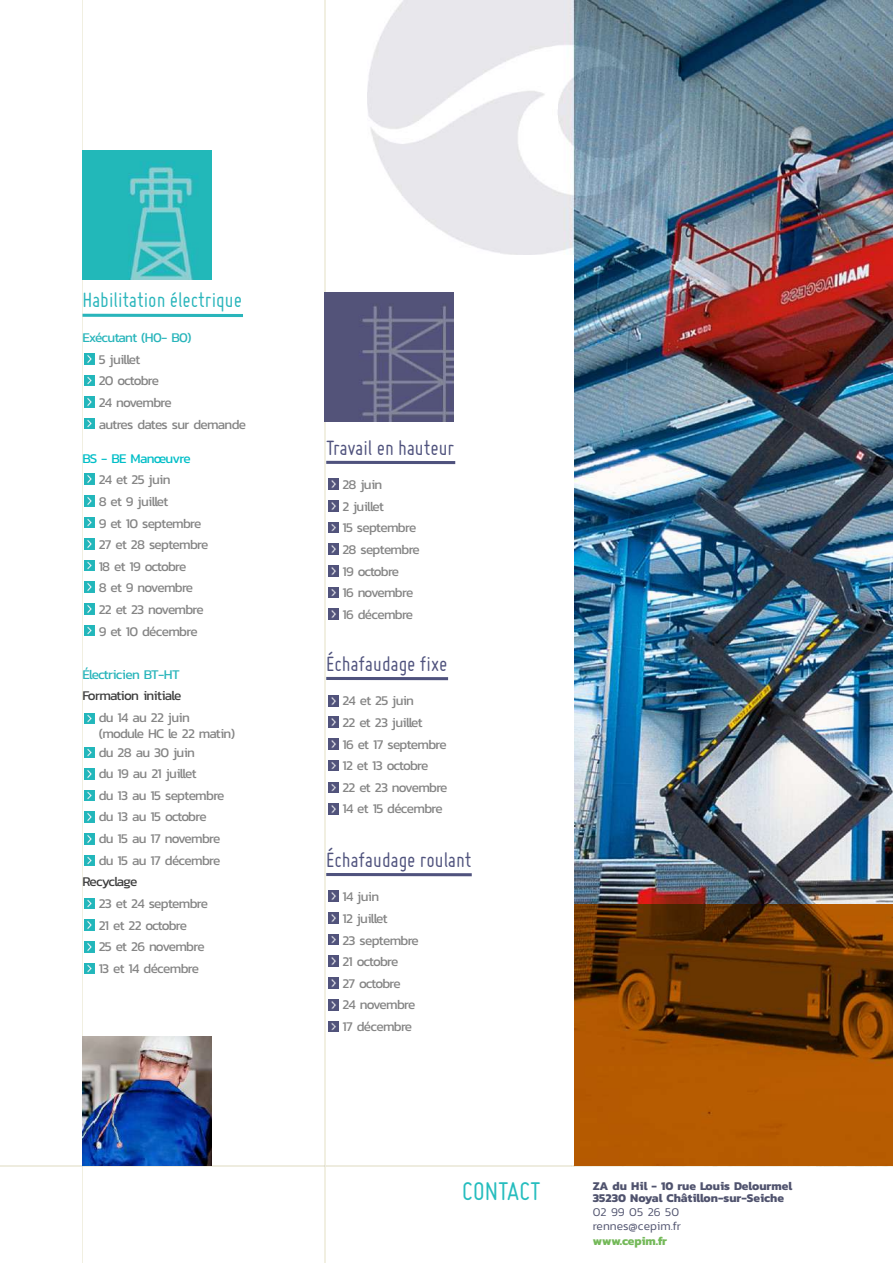
<style>
.page{position:relative;width:893px;height:1263px;background:#fff}
.page>*{position:absolute;margin:0;border:0;box-sizing:border-box;transform-origin:0 0}
.t1{font:27.9px "Miso";color:#26bdbe}
.t2{font:22.5px "Miso";color:#4f527d}
.t3{font:22.5px "Miso";color:#29b5bb}
.t4{font:13.5px/21.6px "Kanit";letter-spacing:-.05em;color:#858585}
.t5{font:13.5px "Kanit";letter-spacing:-.05em;color:#29b5bb}
.t6{font:13.5px "Kanit";letter-spacing:-.05em;color:#3e3e3e}
.t7{font:13.5px "Kanit";letter-spacing:-.05em;color:#00bec7}
.t8{font:13.5px "Kanit";letter-spacing:-.08em;color:#3e3e3e}
.t9{font:700 12px/12px "Kanit";color:#50536e}
.t10{font:300 12px/14.1px "Kanit";color:#50536e}
.t11{font:700 12px "Kanit";color:#74b959}
</style>
<div class="page">
<img style="left:324px;top:0;width:1px;height:1263px">
<img style="left:82px;top:0;width:1px;height:1263px">
<img style="left:574px;top:0;width:319px;height:904px">
<img style="left:0;top:1165px;width:893px;height:1px">
<img style="left:368px;top:0;width:312px;height:255px">
<img style="left:83px;top:150px;width:129px;height:129px">
<svg style="left:84px;top:353px;width:11px;height:11px"></svg>
<svg style="left:84px;top:375px;width:11px;height:11px"></svg>
<svg style="left:84px;top:396px;width:11px;height:11px"></svg>
<svg style="left:84px;top:418px;width:11px;height:11px"></svg>
<svg style="left:84px;top:474px;width:11px;height:10px"></svg>
<svg style="left:84px;top:495px;width:11px;height:11px"></svg>
<svg style="left:84px;top:517px;width:11px;height:11px"></svg>
<svg style="left:84px;top:539px;width:11px;height:10px"></svg>
<svg style="left:84px;top:560px;width:11px;height:11px"></svg>
<svg style="left:84px;top:582px;width:11px;height:10px"></svg>
<svg style="left:84px;top:603px;width:11px;height:11px"></svg>
<svg style="left:84px;top:625px;width:11px;height:11px"></svg>
<svg style="left:84px;top:747px;width:11px;height:11px"></svg>
<svg style="left:84px;top:769px;width:11px;height:10px"></svg>
<svg style="left:84px;top:790px;width:11px;height:11px"></svg>
<svg style="left:84px;top:713px;width:11px;height:11px"></svg>
<svg style="left:84px;top:812px;width:11px;height:10px"></svg>
<svg style="left:84px;top:833px;width:11px;height:11px"></svg>
<svg style="left:84px;top:855px;width:11px;height:11px"></svg>
<svg style="left:84px;top:898px;width:11px;height:11px"></svg>
<svg style="left:84px;top:920px;width:11px;height:10px"></svg>
<svg style="left:84px;top:941px;width:11px;height:11px"></svg>
<svg style="left:84px;top:963px;width:11px;height:11px"></svg>
<hr style="left:82px;top:314px;width:161px;height:3px;background:#29b5bb">
<hr style="left:326px;top:461px;width:129px;height:3px;background:#4f527d">
<img style="left:325px;top:293px;width:129px;height:129px">
<svg style="left:328px;top:479px;width:11px;height:10px"></svg>
<svg style="left:328px;top:500px;width:11px;height:11px"></svg>
<svg style="left:328px;top:522px;width:11px;height:11px"></svg>
<svg style="left:328px;top:544px;width:11px;height:11px"></svg>
<svg style="left:328px;top:566px;width:11px;height:10px"></svg>
<svg style="left:328px;top:587px;width:11px;height:11px"></svg>
<svg style="left:328px;top:609px;width:11px;height:10px"></svg>
<svg style="left:328px;top:717px;width:11px;height:10px"></svg>
<svg style="left:328px;top:738px;width:11px;height:11px"></svg>
<svg style="left:328px;top:760px;width:11px;height:11px"></svg>
<svg style="left:328px;top:782px;width:11px;height:11px"></svg>
<svg style="left:328px;top:804px;width:11px;height:10px"></svg>
<hr style="left:326px;top:873px;width:146px;height:3px;background:#4f527d">
<svg style="left:328px;top:891px;width:11px;height:10px"></svg>
<svg style="left:328px;top:912px;width:11px;height:11px"></svg>
<svg style="left:328px;top:934px;width:11px;height:11px"></svg>
<svg style="left:328px;top:956px;width:11px;height:10px"></svg>
<svg style="left:328px;top:978px;width:11px;height:10px"></svg>
<svg style="left:328px;top:999px;width:11px;height:11px"></svg>
<svg style="left:328px;top:1021px;width:11px;height:11px"></svg>
<hr style="left:326px;top:677px;width:122px;height:3px;background:#4f527d">
<svg style="left:328px;top:695px;width:11px;height:11px"></svg>
<img style="left:574px;top:904px;width:319px;height:261px">
<img style="left:82px;top:1036px;width:129px;height:129px">
<h2 class="t3" style="left:82px;top:293px;width:161px">Habilitation électrique</h2>
<p class="t5" style="left:82px;top:332px;width:111px">Exécutant (H0- B0)</p>
<p class="t4" style="left:99px;top:349px;width:149px">5 juillet<br>20 octobre<br>24 novembre<br>autres dates sur demande</p>
<p class="t7" style="left:82px;top:453px;width:110px">BS - BE Manœuvre</p>
<p class="t4" style="left:99px;top:470px;width:111px">24 et 25 juin<br>8 et 9 juillet<br>9 et 10 septembre<br>27 et 28 septembre<br>18 et 19 octobre<br>8 et 9 novembre<br>22 et 23 novembre<br>9 et 10 décembre</p>
<p class="t5" style="left:82px;top:669px;width:99px">Électricien BT-HT</p>
<p class="t6" style="left:82px;top:690px;width:100px">Formation initiale</p>
<p class="t4" style="left:99px;top:710px;width:138px;line-height:16.2px">du 14 au 22 juin (module HC le 22 matin)</p>
<p class="t4" style="left:99px;top:742px;width:127px">du 28 au 30 juin<br>du 19 au 21 juillet<br>du 13 au 15 septembre du 13 au 15 octobre du 15 au 17 novembre du 15 au 17 décembre</p>
<p class="t8" style="left:82px;top:876px;width:56px">Recyclage</p>
<p class="t4" style="left:99px;top:894px;width:111px">23 et 24 septembre<br>21 et 22 octobre<br>25 et 26 novembre<br>13 et 14 décembre</p>
<h2 class="t2" style="left:326px;top:440px;width:129px">Travail en hauteur</h2>
<p class="t4" style="left:342px;top:475px;width:79px">28 juin<br>2 juillet<br>15 septembre<br>28 septembre<br>19 octobre<br>16 novembre<br>16 décembre</p>
<h2 class="t2" style="left:326px;top:656px;width:123px">Échafaudage fixe</h2>
<p class="t4" style="left:342px;top:691px;width:107px">24 et 25 juin<br>22 et 23 juillet<br>16 et 17 septembre<br>12 et 13 octobre<br>22 et 23 novembre<br>14 et 15 décembre</p>
<h2 class="t2" style="left:326px;top:852px;width:147px">Échafaudage roulant</h2>
<p class="t4" style="left:342px;top:887px;width:78px">14 juin<br>12 juillet<br>23 septembre<br>21 octobre<br>27 octobre<br>24 novembre<br>17 décembre</p>
<h1 class="t1" style="left:462px;top:1181px;width:80px">CONTACT</h1>
<p class="t9" style="left:593px;top:1181px;width:201px">ZA du Hil - 10 rue Louis Delourmel<br>35230 Noyal Châtillon-sur-Seiche</p>
<p class="t10" style="left:593px;top:1206px;width:90px">02 99 05 26 50 rennes@cepim.fr</p>
<p class="t11" style="left:593px;top:1235px;width:76px">www.cepim.fr</p>
</div>
